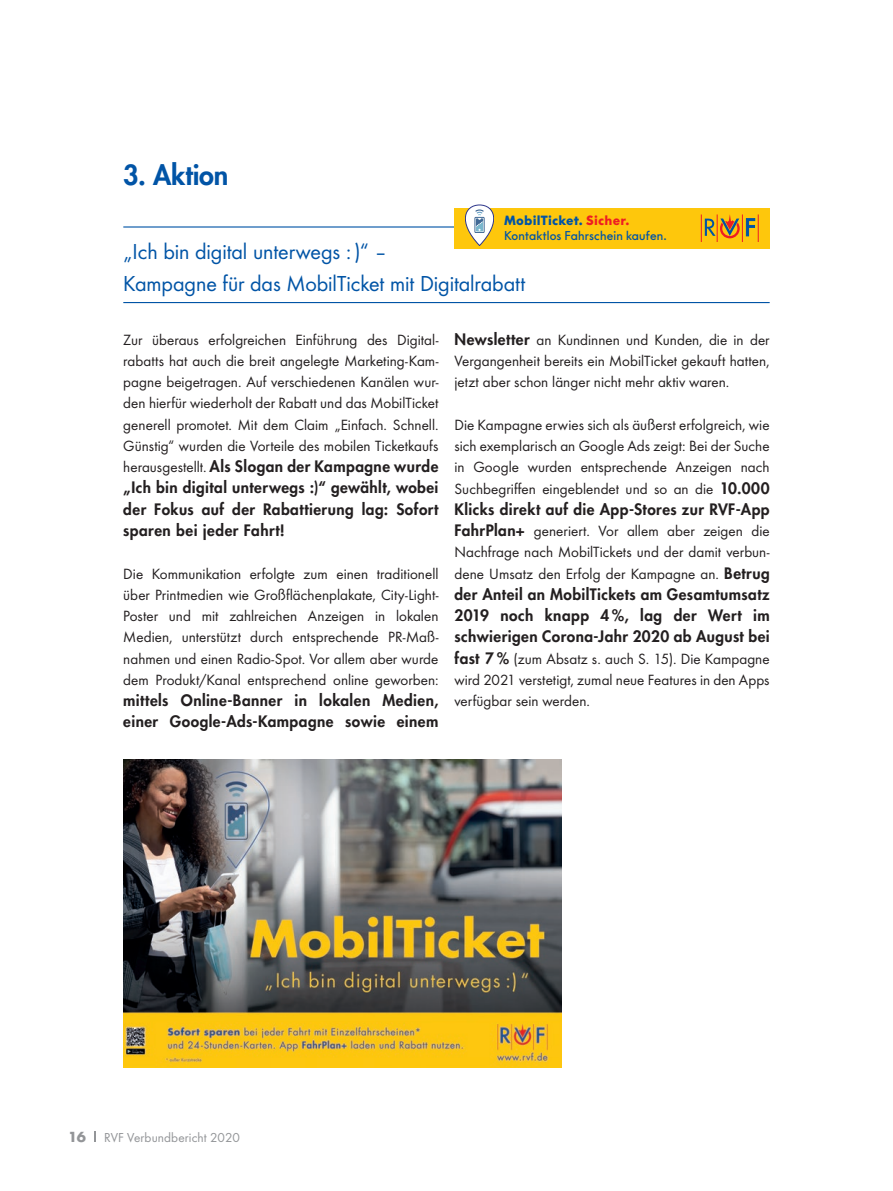
<style>
.page{position:relative;width:893px;height:1191px;background:#fff}
.page>*{position:absolute;margin:0;border:0;box-sizing:border-box;transform-origin:0 0}
.t1{font:800 27px "Futura";letter-spacing:-.005em;color:#0154a6}
.t2{font:22.5px/32px "Futura Boo";letter-spacing:-.005em;color:#0154a6}
.t3{font:15.3px/21.3px "Futura Boo";letter-spacing:.005em;color:#231f20;text-align:justify}
.t4{font:800 15.3px/21.3px "Futura";letter-spacing:.03em;color:#231f20;text-align:justify}
.t5{font:13.5px "Futura Boo";letter-spacing:.01em;color:#939598}
.t6{font:700 13.5px "Futura";color:#939598}
.t7{font:700 12.45px "V Futura";letter-spacing:.015em;color:#0154a6}
.t8{font:500 11.85px "V Futura";letter-spacing:.015em;color:#0154a6}
.s1{color:#ee1d23}
.s2{font-family:"Futura Boo";font-weight:400}
.s3{font-family:"Futura";font-weight:800}
</style>
<div class="page">
<svg style="left:94px;top:1131px;width:2px;height:11px"></svg>
<hr style="left:123px;top:226px;width:331px;height:1px;background:#0154a6">
<hr style="left:123px;top:302px;width:647px;height:1px;background:#0154a6">
<div style="left:454px;top:208px;width:316px;height:40px;background:#fec70c"></div>
<svg style="left:701px;top:214px;width:58px;height:27px"></svg>
<svg style="left:465px;top:205px;width:29px;height:41px"></svg>
<img style="left:123px;top:759px;width:439px;height:308px">
<h1 class="t1" style="left:123px;top:157px;width:107px">3. Aktion</h1>
<p class="t7" style="left:504px;top:212px;width:127px">MobilTicket. <span class="s1">Sicher.</span></p>
<p class="t8" style="left:504px;top:228px;width:164px">Kontaktlos Fahrschein kaufen.</p>
<h2 class="t2" style="left:123px;top:236px;width:404px">„Ich bin digital unterwegs :)“ –<br>Kampagne für das MobilTicket mit Digitalrabatt</h2>
<p class="t3" style="left:123px;top:329px;width:317px">Zur überaus erfolgreichen Einführung des Digital&shy;rabatts hat auch die breit angelegte Marketing-Kam&shy;pagne beigetragen. Auf verschiedenen Kanälen wur&shy;den hierfür wiederholt der Rabatt und das MobilTicket generell promotet. Mit dem Claim „Einfach. Schnell.<br>Günstig“ wurden die Vorteile des mobilen Ticketkaufs</p>
<p class="t4" style="left:123px;top:455px;width:317px"><span class="s2">herausgestellt.</span> Als Slogan der Kampagne wurde „Ich bin digital unterwegs :)“ gewählt, wobei der Fokus auf der Rabattierung lag: Sofort sparen bei jeder Fahrt!</p>
<p class="t3" style="left:123px;top:562px;width:317px">Die Kommunikation erfolgte zum einen traditionell über Printmedien wie Großflächenplakate, City-Light-Poster und mit zahlreichen Anzeigen in lokalen Medien, unterstützt durch entsprechende PR-Maß&shy;nahmen und einen Radio-Spot. Vor allem aber wurde dem Produkt/Kanal entsprechend online geworben:</p>
<p class="t4" style="left:123px;top:689px;width:317px">mittels Online-Banner in lokalen Medien, einer Google-Ads-Kampagne sowie einem</p>
<p class="t3" style="left:454px;top:329px;width:317px"><span class="s3">Newsletter</span> an Kundinnen und Kunden, die in der Vergangenheit bereits ein MobilTicket gekauft hatten, jetzt aber schon länger nicht mehr aktiv waren.</p>
<p class="t3" style="left:454px;top:414px;width:317px">Die Kampagne erwies sich als äußerst erfolgreich, wie sich exemplarisch an Google Ads zeigt: Bei der Suche in Google wurden entsprechende Anzeigen nach Suchbegriffen eingeblendet und so an die <span class="s3">10.000</span></p>
<p class="t4" style="left:454px;top:498px;width:317px">Klicks direkt auf die App-Stores zur RVF-App</p>
<p class="t3" style="left:454px;top:520px;width:317px"><span class="s3">FahrPlan+</span> generiert. Vor allem aber zeigen die Nachfrage nach MobilTickets und der damit verbun&shy;dene Umsatz den Erfolg der Kampagne an. <span class="s3">Betrug</span></p>
<p class="t4" style="left:454px;top:583px;width:317px">der Anteil an MobilTickets am Gesamtumsatz 2019 noch knapp 4 %, lag der Wert im schwierigen Corona-Jahr 2020 ab August bei</p>
<p class="t3" style="left:454px;top:648px;width:317px"><span class="s3">fast 7 %</span> (zum Absatz s. auch S. 15). Die Kampagne wird 2021 verstetigt, zumal neue Features in den Apps verfügbar sein werden.</p>
<p class="t6" style="left:68px;top:1127px;width:19px">16</p>
<p class="t5" style="left:104px;top:1129px;width:137px">RVF Verbundbericht 2020</p>
</div>
